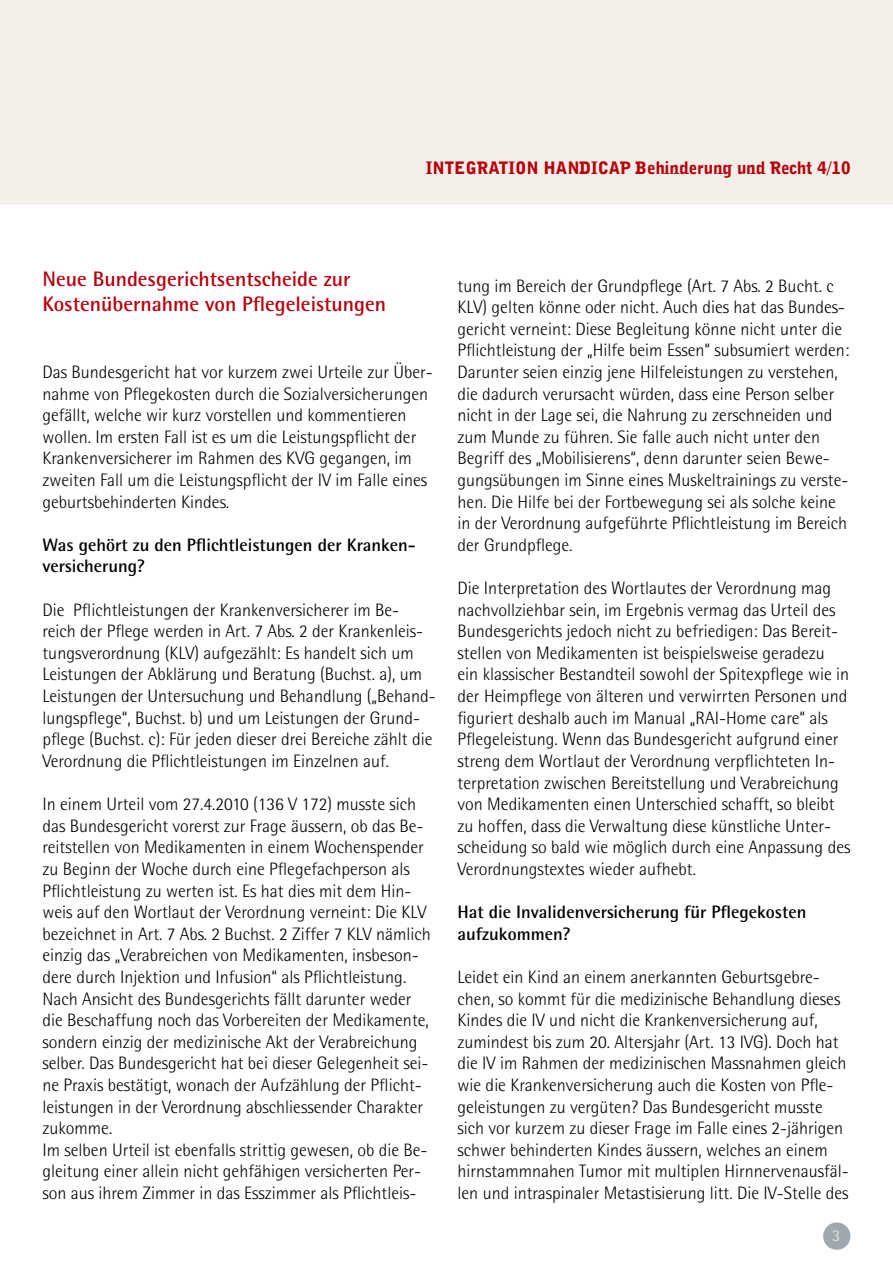
<style>
.page{position:relative;width:893px;height:1263px;background:#fff}
.page>*{position:absolute;margin:0;border:0;box-sizing:border-box;transform-origin:0 0}
.t1{font:700 21px/25.2px "Agfa Rotis Semisans";color:#b7000c}
.t2{font:300 18px/21.6px "Agfa Rotis Semisans";color:#000}
.t3{font:700 18px/21.6px "Agfa Rotis Semisans";color:#000}
.t4{font:900 17.1px "Avid Gothic";color:#b7000c}
</style>
<div class="page">
<div style="left:0;top:0;width:893px;height:205px;background:#f1efe7"></div>
<div style="left:823px;top:1222px;width:27px;height:28px;background:#9fa8ac;border-radius:50%"></div>
<p class="t4" style="left:426px;top:156px;width:426px">INTEGRATION HANDICAP Behinderung und Recht 4/10</p>
<p class="t1" style="left:43px;top:266px;width:345px">Neue Bundesgerichtsentscheide zur<br>Kostenübernahme von Pflegeleistungen</p>
<p class="t2" style="left:43px;top:361px;width:392px">Das Bundesgericht hat vor kurzem zwei Urteile zur Über&shy;nahme von Pflegekosten durch die Sozialversicherungen gefällt, welche wir kurz vorstellen und kommentieren wollen. Im ersten Fall ist es um die Leistungspflicht der Krankenversicherer im Rahmen des KVG gegangen, im zweiten Fall um die Leistungspflicht der IV im Falle eines geburtsbehinderten Kindes.</p>
<p class="t3" style="left:43px;top:534px;width:375px">Was gehört zu den Pflichtleistungen der Kranken&shy;versicherung?</p>
<p class="t2" style="left:43px;top:599px;width:395px">Die Pflichtleistungen der Krankenversicherer im Be&shy;reich der Pflege werden in Art. 7 Abs. 2 der Krankenleis&shy;tungsverordnung (KLV) aufgezählt: Es handelt sich um Leistungen der Abklärung und Beratung (Buchst. a), um Leistungen der Untersuchung und Behandlung („Behand&shy;lungspflege“, Buchst. b) und um Leistungen der Grund&shy;pflege (Buchst. c): Für jeden dieser drei Bereiche zählt die Verordnung die Pflichtleistungen im Einzelnen auf.</p>
<p class="t2" style="left:43px;top:793px;width:390px">In einem Urteil vom 27.4.201 0 (1 36 V 1 72) musste sich das Bundesgericht vorerst zur Frage äussern, ob das Be&shy;reitstellen von Medikamenten in einem Wochenspender zu Beginn der Woche durch eine Pflegefachperson als Pflichtleistung zu werten ist. Es hat dies mit dem Hin&shy;weis auf den Wortlaut der Verordnung verneint: Die KLV bezeichnet in Art. 7 Abs. 2 Buchst. 2 Ziffer 7 KLV nämlich einzig das „Verabreichen von Medikamenten, insbeson&shy;dere durch Injektion und Infusion“ als Pflichtleistung.<br>Nach Ansicht des Bundesgerichts fällt darunter weder die Beschaffung noch das Vorbereiten der Medikamente, sondern einzig der medizinische Akt der Verabreichung selber. Das Bundesgericht hat bei dieser Gelegenheit sei&shy;ne Praxis bestätigt, wonach der Aufzählung der Pflicht&shy;leistungen in der Verordnung abschliessender Charakter zukomme.<br>Im selben Urteil ist ebenfalls strittig gewesen, ob die Be&shy;gleitung einer allein nicht gehfähigen versicherten Per&shy;son aus ihrem Zimmer in das Esszimmer als Pflichtleis-</p>
<p class="t2" style="left:458px;top:275px;width:393px">tung im Bereich der Grundpflege (Art. 7 Abs. 2 Bucht. c KLV) gelten könne oder nicht. Auch dies hat das Bundes&shy;gericht verneint: Diese Begleitung könne nicht unter die Pflichtleistung der „Hilfe beim Essen“ subsumiert werden:<br>Darunter seien einzig jene Hilfeleistungen zu verstehen, die dadurch verursacht würden, dass eine Person selber nicht in der Lage sei, die Nahrung zu zerschneiden und zum Munde zu führen. Sie falle auch nicht unter den Begriff des „Mobilisierens“, denn darunter seien Bewe&shy;gungsübungen im Sinne eines Muskeltrainings zu verste&shy;hen. Die Hilfe bei der Fortbewegung sei als solche keine in der Verordnung aufgeführte Pflichtleistung im Bereich der Grundpflege.</p>
<p class="t2" style="left:458px;top:577px;width:394px">Die Interpretation des Wortlautes der Verordnung mag nachvollziehbar sein, im Ergebnis vermag das Urteil des Bundesgerichts jedoch nicht zu befriedigen: Das Bereit&shy;stellen von Medikamenten ist beispielsweise geradezu<br>ein klassischer Bestandteil sowohl der Spitexpflege wie in der Heimpflege von älteren und verwirrten Personen und figuriert deshalb auch im Manual „RAI-Home care“ als Pflegeleistung. Wenn das Bundesgericht aufgrund einer streng dem Wortlaut der Verordnung verpflichteten In&shy;terpretation zwischen Bereitstellung und Verabreichung von Medikamenten einen Unterschied schafft, so bleibt zu hoffen, dass die Verwaltung diese künstliche Unter&shy;scheidung so bald wie möglich durch eine Anpassung des Verordnungstextes wieder aufhebt.</p>
<p class="t3" style="left:458px;top:901px;width:350px">Hat die Invalidenversicherung für Pflegekosten aufzukommen?</p>
<p class="t2" style="left:458px;top:966px;width:393px">Leidet ein Kind an einem anerkannten Geburtsgebre&shy;chen, so kommt für die medizinische Behandlung dieses Kindes die IV und nicht die Krankenversicherung auf, zumindest bis zum 20. Altersjahr (Art. 1 3 IVG). Doch hat die IV im Rahmen der medizinischen Massnahmen gleich wie die Krankenversicherung auch die Kosten von Pfle&shy;geleistungen zu vergüten? Das Bundesgericht musste sich vor kurzem zu dieser Frage im Falle eines 2-jährigen schwer behinderten Kindes äussern, welches an einem hirnstammnahen Tumor mit multiplen Hirnnervenausfäl&shy;len und intraspinaler Metastisierung litt. Die IV-Stelle des</p>
</div>
